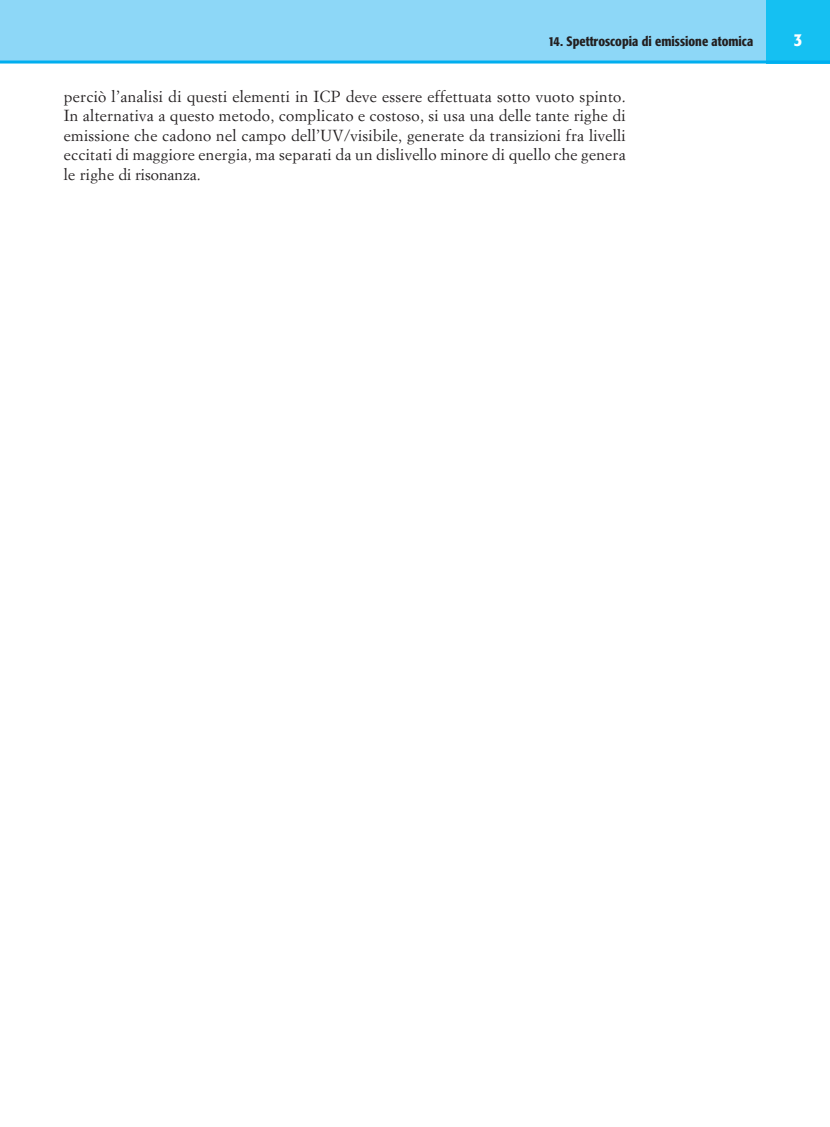
<style>
.page{position:relative;width:830px;height:1127px;background:#fff}
.page>*{position:absolute;margin:0;border:0;box-sizing:border-box;transform-origin:0 0}
.t1{font:500 condensed 18px "Formata";color:#fff}
.t2{font:15.75px/19.5px "Simoncini Garamond";letter-spacing:.02em;color:#231f20;text-align:justify}
.t3{font:500 condensed 13.5px "Formata";color:#231f20}
</style>
<div class="page">
<div style="left:0;top:0;width:829px;height:62px;background:#8dd7f7"></div>
<div style="left:765px;top:0;width:64px;height:63px;background:#15c0f2"></div>
<hr style="left:0;top:61px;width:829px;height:3px;background:#00aeef">
<p class="t3" style="left:548px;top:33px;width:207px">14. Spettroscopia di emissione atomica</p>
<p class="t1" style="left:793px;top:28px;width:10px">3</p>
<p class="t2" style="left:64px;top:86px;width:563px">perciò l’analisi di questi elementi in ICP deve essere effettuata sotto vuoto spinto.<br>In alternativa a questo metodo, complicato e costoso, si usa una delle tante righe di emissione che cadono nel campo dell’UV/visibile, generate da transizioni fra livelli eccitati di maggiore energia, ma separati da un dislivello minore di quello che genera le righe di risonanza.</p>
</div>
